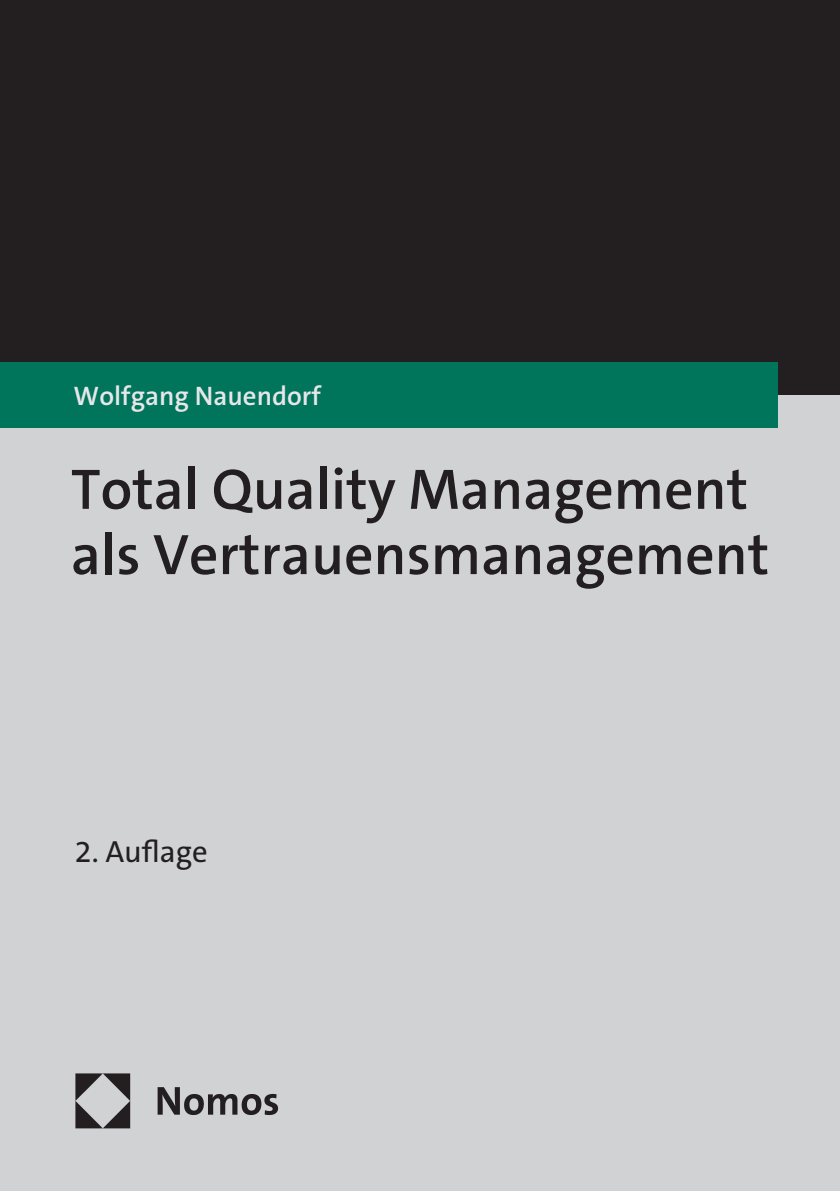
<style>
.page{position:relative;width:840px;height:1191px;background:#fff}
.page>*{position:absolute;margin:0;border:0;box-sizing:border-box;transform-origin:0 0}
.t1{font:600 57.6px/65.2px "The Sans C5";color:#231f20}
.t2{font:30.8px "The Sans C5";letter-spacing:-.005em;color:#231f20}
.t3{font:600 26.8px "The Sans C5";color:#e6e7e9}
</style>
<div class="page">
<div style="left:0;top:0;width:839px;height:427px;background:#231f20"></div>
<div style="left:0;top:395px;width:839px;height:796px;background:#d1d2d4"></div>
<div style="left:0;top:362px;width:777px;height:65px;background:#01745c"></div>
<img style="left:75px;top:1073px;width:203px;height:55px">
<p class="t3" style="left:74px;top:378px;width:249px">Wolfgang Nauendorf</p>
<p class="t1" style="left:71px;top:457px;width:699px">Total Quality Management als Vertrauensmanagement</p>
<p class="t2" style="left:75px;top:832px;width:134px">2. Auflage</p>
</div>
